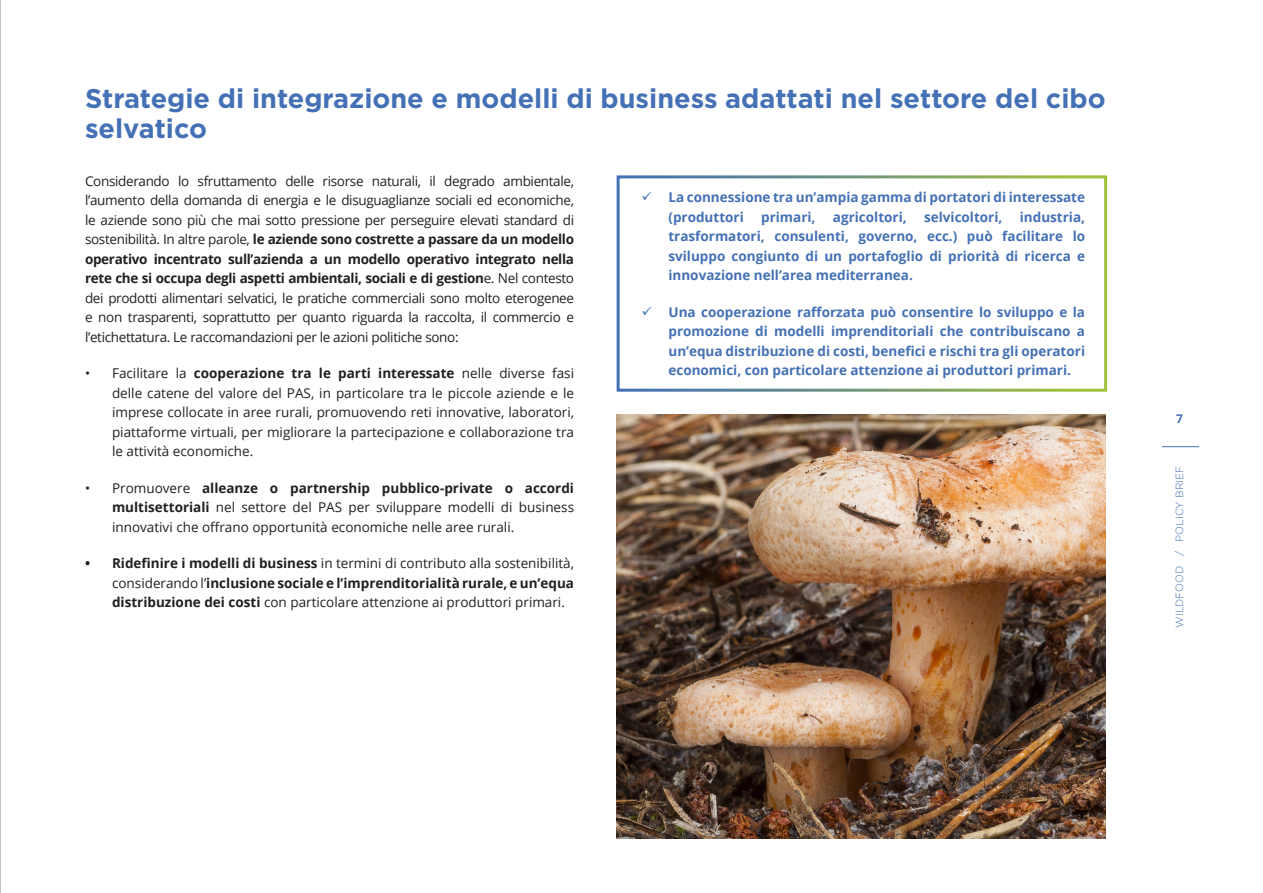
<style>
.page{position:relative;width:1263px;height:893px;background:#fff}
.page>*{position:absolute;margin:0;border:0;box-sizing:border-box;transform-origin:0 0}
.t1{font:700 27px/30px "Gotham";color:#4471b5}
.t2{font:13.5px/19.5px "Open Sans";color:#231f20;text-align:justify}
.t3{font:700 13.5px/19.5px "Open Sans";color:#4471b5;text-align:justify}
.t4{font:700 13.5px/19.5px "Open Sans";color:#231f20;text-align:justify}
.t5{font:700 12px "Open Sans";color:#4471b5}
.t6{font:300 10.5px "Gotham";color:#4471b5}
.s1{font-weight:700}
.s2{font-weight:400}
</style>
<div class="page">
<hr style="left:1162px;top:446px;width:37px;height:1px;background:#4471b5">
<hr style="left:0;top:0;width:1px;height:893px;background:#808285">
<div style="left:617px;top:175px;width:490px;height:217px;border:3px solid #fff"></div>
<img style="left:617px;top:414px;width:489px;height:425px">
<p class="t1" style="left:85px;top:83px;width:1022px">Strategie di integrazione e modelli di business adattati nel settore del cibo selvatico</p>
<p class="t2" style="left:85px;top:171px;width:491px">Considerando lo sfruttamento delle risorse naturali, il degrado ambientale, l’aumento della domanda di energia e le disuguaglianze sociali ed economiche, le aziende sono più che mai sotto pressione per perseguire elevati standard di sostenibilità. In altre parole, <span class="s1">le aziende sono costrette a passare da un modello operativo incentrato sull’azienda a un modello operativo integrato nella rete che si occupa degli aspetti ambientali, sociali e di gestion</span>e. Nel contesto dei prodotti alimentari selvatici, le pratiche commerciali sono molto eterogenee e non trasparenti, soprattutto per quanto riguarda la raccolta, il commercio e l’etichettatura. Le raccomandazioni per le azioni politiche sono:</p>
<p class="t2" style="left:112px;top:363px;width:463px;text-indent:-27px">• Facilitare la <span class="s1">cooperazione tra le parti interessate</span> nelle diverse fasi delle catene del valore del PAS, in particolare tra le piccole aziende e le imprese collocate in aree rurali, promuovendo reti innovative, laboratori, piattaforme virtuali, per migliorare la partecipazione e collaborazione tra le attività economiche.</p>
<p class="t2" style="left:112px;top:478px;width:464px;text-indent:-27px">• Promuovere <span class="s1">alleanze o partnership pubblico-private o accordi multisettoriali</span> nel settore del PAS per sviluppare modelli di business innovativi che offrano opportunità economiche nelle aree rurali.</p>
<p class="t4" style="left:112px;top:553px;width:463px;text-indent:-27px">• Ridefinire i modelli di business <span class="s2">in termini di contributo alla sostenibilità, considerando l’</span>inclusione sociale e l’imprenditorialità rurale, e un’equa distribuzione dei costi <span class="s2">con particolare attenzione ai produttori primari.</span></p>
<p class="t3" style="left:668px;top:187px;width:418px;text-indent:-27px">✓ La connessione tra un’ampia gamma di portatori di interessate (produttori</p>
<p class="t3" style="left:668px;top:207px;width:418px;text-indent:351px">industria, trasformatori, consulenti, governo, ecc.) può facilitare lo sviluppo congiunto di un portafoglio di priorità di ricerca e innovazione nell’area mediterranea.</p>
<p class="t3" style="left:668px;top:302px;width:418px;text-indent:-27px">✓ Una cooperazione rafforzata può consentire lo sviluppo e la promozione di modelli imprenditoriali che contribuiscano a un’equa distribuzione di costi, benefici e rischi tra gli operatori economici, con particolare attenzione ai produttori primari.</p>
<p class="t3" style="left:761px;top:207px;width:56px">primari,</p>
<p class="t3" style="left:833px;top:207px;width:75px">agricoltori,</p>
<p class="t3" style="left:924px;top:207px;width:80px">selvicoltori,</p>
<p class="t5" style="left:1176px;top:410px;width:8px">7</p>
<p class="t6" style="left:1174px;top:628px;width:163px;rotate:-90deg">WILDFOOD / POLICY BRIEF</p>
</div>
